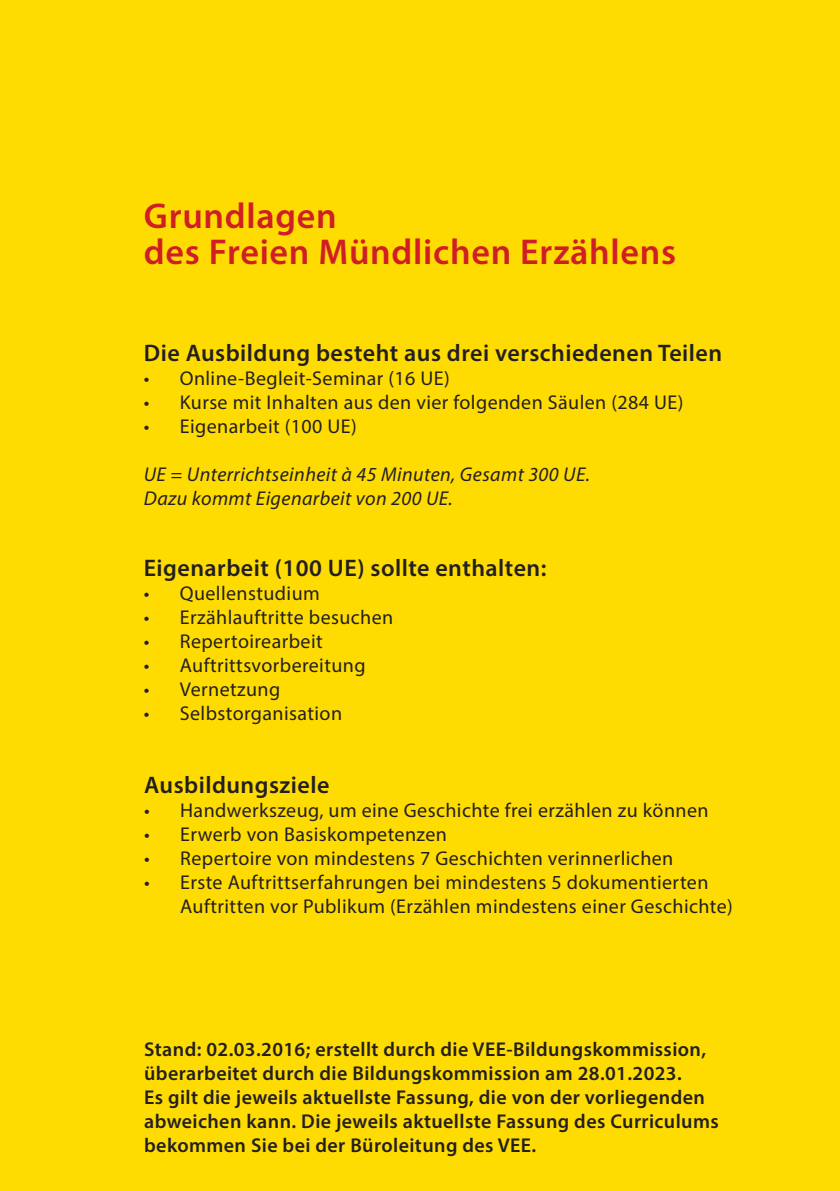
<style>
.page{position:relative;width:840px;height:1191px;background:#fff}
.page>*{position:absolute;margin:0;border:0;box-sizing:border-box;transform-origin:0 0}
.t1{font:600 36px/36px "Myriad Pro";letter-spacing:.02em;color:#d01e25}
.t2{font:600 24px "Myriad Pro";letter-spacing:.02em;color:#231f20}
.t3{font:20px/24px "Myriad Pro";letter-spacing:.02em;color:#231f20}
.t4{font:600 20px/24px "Myriad Pro";letter-spacing:.02em;color:#231f20}
.t5{font:italic 20px/24px "Myriad Pro";letter-spacing:.02em;color:#231f20}
</style>
<div class="page">
<div style="left:0;top:0;width:839px;height:1191px;background:#ffdc01"></div>
<h1 class="t1" style="left:144px;top:197px;width:533px">Grundlagen<br>des Freien Mündlichen Erzählens</h1>
<p class="t2" style="left:144px;top:337px;width:579px">Die Ausbildung besteht aus drei verschiedenen Teilen</p>
<p class="t3" style="left:144px;top:366px;width:307px">• Online-Begleit-Seminar (16 UE)</p>
<p class="t3" style="left:144px;top:390px;width:541px">• Kurse mit Inhalten aus den vier folgenden Säulen (284 UE)</p>
<p class="t3" style="left:144px;top:414px;width:214px">• Eigenarbeit (100 UE)</p>
<p class="t5" style="left:144px;top:461px;width:447px">UE = Unterrichtseinheit à 45 Minuten, Gesamt 300 UE.<br>Dazu kommt Eigenarbeit von 200 UE.</p>
<p class="t2" style="left:144px;top:552px;width:404px">Eigenarbeit (100 UE) sollte enthalten:</p>
<p class="t3" style="left:144px;top:580px;width:177px">• Quellenstudium</p>
<p class="t3" style="left:144px;top:604px;width:251px">• Erzählauftritte besuchen</p>
<p class="t3" style="left:144px;top:628px;width:180px">• Repertoirearbeit</p>
<p class="t3" style="left:144px;top:652px;width:223px">• Auftrittsvorbereitung</p>
<p class="t3" style="left:144px;top:676px;width:138px">• Vernetzung</p>
<p class="t3" style="left:144px;top:700px;width:200px">• Selbstorganisation</p>
<p class="t2" style="left:144px;top:769px;width:187px">Ausbildungsziele</p>
<p class="t3" style="left:144px;top:797px;width:565px">• Handwerkszeug, um eine Geschichte frei erzählen zu können</p>
<p class="t3" style="left:144px;top:821px;width:304px">• Erwerb von Basiskompetenzen</p>
<p class="t3" style="left:144px;top:845px;width:530px">• Repertoire von mindestens 7 Geschichten verinnerlichen</p>
<p class="t3" style="left:180px;top:869px;width:554px;text-indent:-36px">• Erste Auftrittserfahrungen bei mindestens 5 dokumentierten<br>Auftritten vor Publikum (Erzählen mindestens einer Geschichte)</p>
<p class="t4" style="left:144px;top:1036px;width:576px">Stand: 02.03.2016; erstellt durch die VEE-Bildungskommission, überarbeitet durch die Bildungskommission am 28.01.2023.<br>Es gilt die jeweils aktuellste Fassung, die von der vorliegenden abweichen kann. Die jeweils aktuellste Fassung des Curriculums bekommen Sie bei der Büroleitung des VEE.</p>
</div>
